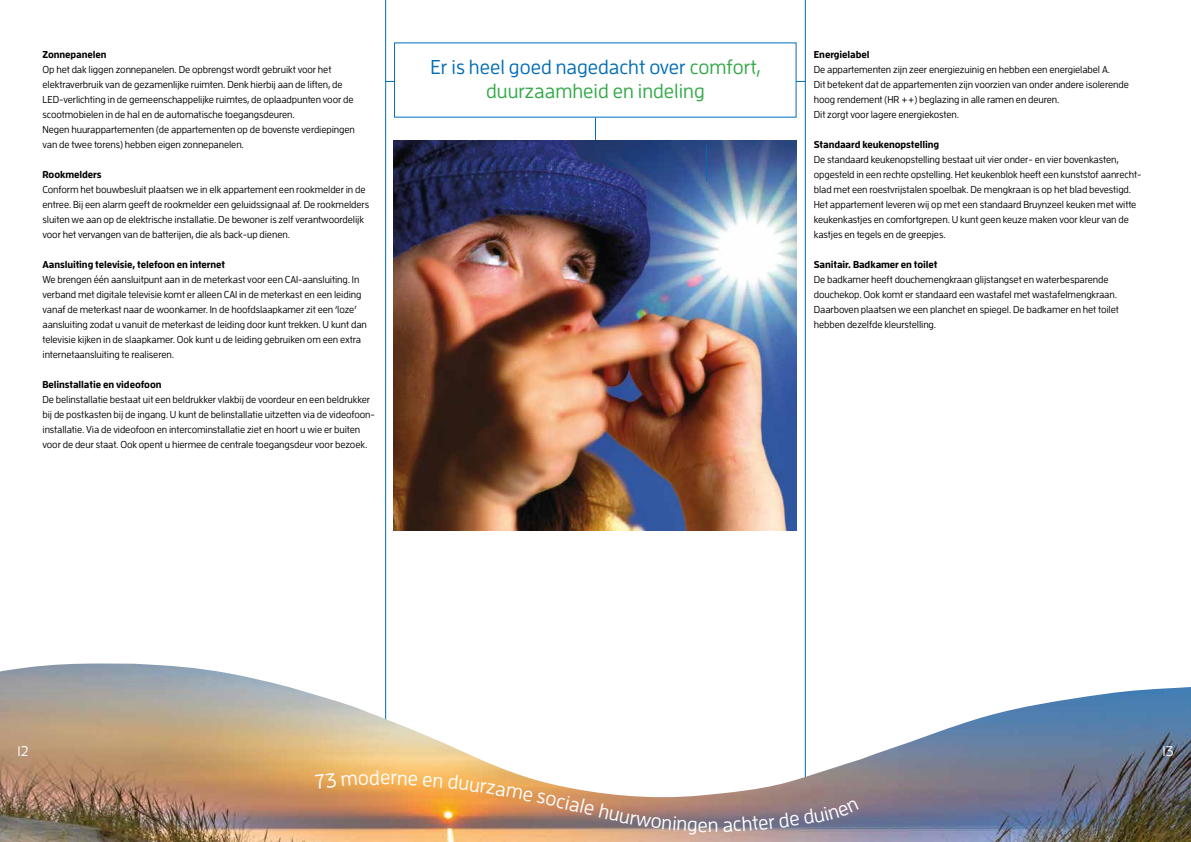
<style>
.page{position:relative;width:1191px;height:842px;background:#fff}
.page>*{position:absolute;margin:0;border:0;box-sizing:border-box;transform-origin:0 0}
.t1{font:500 20px/24px "Enzo OT";color:#31a947;text-align:center}
.t2{font:500 20px "Enzo OT";color:#fff}
.t3{font:500 14px "Enzo OT";color:#fff}
.t4{font:500 10px/15px "Enzo OT";letter-spacing:-.01em;color:#000}
.t5{font:700 10px "Enzo OT";letter-spacing:-.01em;color:#000}
.s1{color:#006db7}
</style>
<div class="page">
<hr style="left:595px;top:118px;width:1px;height:30px;background:#006db7">
<hr style="left:386px;top:81px;width:419px;height:1px;background:#006db7">
<hr style="left:805px;top:0;width:1px;height:793px;background:#006db7">
<hr style="left:385px;top:0;width:1px;height:732px;background:#006db7">
<img style="left:0;top:663px;width:1191px;height:179px">
<img style="left:394px;top:140px;width:402px;height:390px">
<hr style="left:706px;top:145px;width:1px;height:36px;background:#006db7">
<div style="left:394px;top:43px;width:402px;height:75px;background:#fff"></div>
<svg style="left:315px;top:770px;width:102px;height:19px;background:#efb05b"></svg>
<svg style="left:423px;top:774px;width:284px;height:61px"></svg>
<svg style="left:723px;top:800px;width:136px;height:32px;background:#857886"></svg>
<p class="t5" style="left:43px;top:50px;width:66px">Zonnepanelen</p>
<p class="t4" style="left:43px;top:62px;width:314px">Op het dak liggen zonnepanelen. De opbrengst wordt gebruikt voor het elektraverbruik van de gezamenlijke ruimten. Denk hierbij aan de liften, de LED-verlichting in de gemeenschappelijke ruimtes, de oplaadpunten voor de scootmobielen in de hal en de automatische toegangsdeuren.<br>Negen huurappartementen (de appartementen op de bovenste verdiepingen van de twee torens) hebben eigen zonnepanelen.</p>
<p class="t5" style="left:43px;top:170px;width:61px">Rookmelders</p>
<p class="t4" style="left:43px;top:182px;width:328px">Conform het bouwbesluit plaatsen we in elk appartement een rookmelder in de entree. Bij een alarm geeft de rookmelder een geluidssignaal af. De rookmelders sluiten we aan op de elektrische installatie. De bewoner is zelf verantwoordelijk voor het vervangen van de batterijen, die als back-up dienen.</p>
<p class="t5" style="left:43px;top:260px;width:184px">Aansluiting televisie, telefoon en internet</p>
<p class="t4" style="left:43px;top:272px;width:326px">We brengen één aansluitpunt aan in de meterkast voor een CAI-aansluiting. In verband met digitale televisie komt er alleen CAI in de meterkast en een leiding vanaf de meterkast naar de woonkamer. In de hoofdslaapkamer zit een ‘loze’ aansluiting zodat u vanuit de meterkast de leiding door kunt trekken. U kunt dan televisie kijken in de slaapkamer. Ook kunt u de leiding gebruiken om een extra internetaansluiting te realiseren.</p>
<p class="t5" style="left:43px;top:380px;width:120px">Belinstallatie en videofoon</p>
<p class="t4" style="left:43px;top:392px;width:334px">De belinstallatie bestaat uit een beldrukker vlakbij de voordeur en een beldrukker bij de postkasten bij de ingang. U kunt de belinstallatie uitzetten via de videofoon&shy;installatie. Via de videofoon en intercominstallatie ziet en hoort u wie er buiten voor de deur staat. Ook opent u hiermee de centrale toegangsdeur voor bezoek.</p>
<h1 class="t1" style="left:430px;top:56px;width:332px"><span class="s1">Er is heel goed nagedacht over</span> comfort, duurzaamheid en indeling</h1>
<p class="t5" style="left:814px;top:50px;width:57px">Energielabel</p>
<p class="t4" style="left:814px;top:62px;width:316px">De appartementen zijn zeer energiezuinig en hebben een energielabel A.<br>Dit betekent dat de appartementen zijn voorzien van onder andere isolerende hoog rendement (HR ++) beglazing in alle ramen en deuren.<br>Dit zorgt voor lagere energiekosten.</p>
<p class="t5" style="left:814px;top:140px;width:127px">Standaard keukenopstelling</p>
<p class="t4" style="left:814px;top:152px;width:329px">De standaard keukenopstelling bestaat uit vier onder- en vier bovenkasten, opgesteld in een rechte opstelling. Het keukenblok heeft een kunststof aanrecht&shy;blad met een roestvrijstalen spoelbak. De mengkraan is op het blad bevestigd.<br>Het appartement leveren wij op met een standaard Bruynzeel keuken met witte keukenkastjes en comfortgrepen. U kunt geen keuze maken voor kleur van de kastjes en tegels en de greepjes.</p>
<p class="t5" style="left:814px;top:260px;width:125px">Sanitair. Badkamer en toilet</p>
<p class="t4" style="left:814px;top:272px;width:307px">De badkamer heeft douchemengkraan glijstangset en waterbesparende douchekop. Ook komt er standaard een wastafel met wastafelmengkraan.<br>Daarboven plaatsen we een planchet en spiegel. De badkamer en het toilet hebben dezelfde kleurstelling.</p>
<h2 class="t3" style="left:17px;top:746px;width:12px">12</h2>
<h2 class="t3" style="left:1162px;top:746px;width:13px">13</h2>
<h1 class="t2" style="left:708px;top:816px;width:12px">n</h1>
</div>
